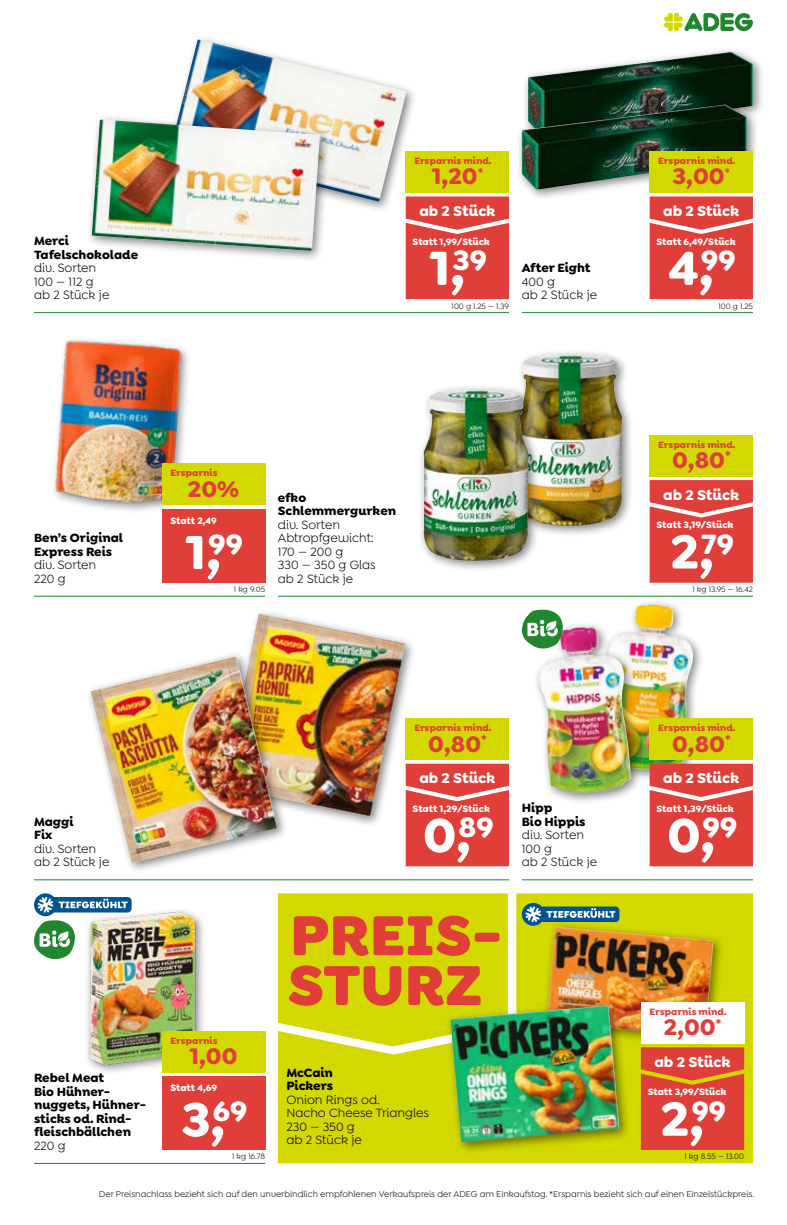
<style>
.page{position:relative;width:787px;height:1225px;background:#fff}
.page>*{position:absolute;margin:0;border:0;box-sizing:border-box;transform-origin:0 0}
.t1{font:700 51px "Goldplay Alt";color:#fff}
.t2{font:700 24px "Goldplay Alt";color:#df3f38}
.t3{font:700 15px "Goldplay Alt";color:#fff}
.t4{font:12.75px/13.5px "Goldplay Alt";color:#000}
.t5{font:700 12.75px/13.5px "Goldplay Alt";color:#000}
.t6{font:700 9.75px "Goldplay Alt";color:#fff}
.t7{font:700 9.75px "Goldplay Alt";color:#df3f38}
.t8{font:9px "Goldplay Alt";color:#000}
.t9{font:8.25px "Goldplay Alt";color:#000}
</style>
<div class="page">
<hr style="left:34px;top:312px;width:475px;height:1px;background:#21862e">
<hr style="left:34px;top:596px;width:231px;height:1px;background:#21862e">
<hr style="left:34px;top:879px;width:475px;height:1px;background:#21862e">
<hr style="left:34px;top:1163px;width:231px;height:1px;background:#21862e">
<hr style="left:522px;top:312px;width:231px;height:1px;background:#21862e">
<hr style="left:278px;top:596px;width:475px;height:1px;background:#21862e">
<hr style="left:522px;top:879px;width:231px;height:1px;background:#21862e">
<div style="left:278px;top:893px;width:475px;height:270px;background:#d3d800"></div>
<svg style="left:278px;top:893px;width:230px;height:153px;background:#d7ae18"></svg>
<div style="left:218px;top:608px;width:199px;height:220px;background:#000;opacity:.5"></div>
<img style="left:223px;top:613px;width:182px;height:203px">
<div style="left:511px;top:348px;width:123px;height:190px;background:#000;opacity:.5"></div>
<img style="left:517px;top:354px;width:105px;height:172px">
<div style="left:417px;top:383px;width:123px;height:190px;background:#000;opacity:.5"></div>
<img style="left:423px;top:390px;width:105px;height:171px">
<div style="left:51px;top:336px;width:141px;height:178px;background:#000;opacity:.5"></div>
<img style="left:54px;top:340px;width:128px;height:166px">
<img style="left:75px;top:910px;width:138px;height:163px">
<div style="left:522px;top:46px;width:243px;height:102px;background:#000;opacity:.5"></div>
<img style="left:528px;top:52px;width:225px;height:47px">
<div style="left:516px;top:99px;width:243px;height:102px;background:#000;opacity:.5"></div>
<img style="left:522px;top:105px;width:224px;height:85px">
<div style="left:85px;top:651px;width:204px;height:223px;background:#000;opacity:.5"></div>
<img style="left:91px;top:656px;width:186px;height:207px">
<div style="left:597px;top:598px;width:108px;height:184px;background:#000;opacity:.5"></div>
<img style="left:603px;top:604px;width:90px;height:167px">
<div style="left:533px;top:621px;width:110px;height:184px;background:#000;opacity:.5"></div>
<img style="left:539px;top:627px;width:91px;height:166px">
<div style="left:541px;top:921px;width:184px;height:127px;background:#000;opacity:.5"></div>
<img style="left:547px;top:927px;width:166px;height:110px">
<div style="left:445px;top:1000px;width:186px;height:154px;background:#000;opacity:.5"></div>
<img style="left:450px;top:1005px;width:169px;height:137px">
<div style="left:165px;top:34px;width:252px;height:179px;background:#000;opacity:.5"></div>
<img style="left:170px;top:39px;width:236px;height:163px">
<div style="left:86px;top:114px;width:245px;height:149px;background:#000;opacity:.5"></div>
<img style="left:92px;top:120px;width:228px;height:131px">
<svg style="left:664px;top:13px;width:89px;height:18px"></svg>
<div style="left:649px;top:151px;width:104px;height:42px;background:#d3d800"></div>
<svg style="left:649px;top:196px;width:104px;height:103px;background:#e04a43"></svg>
<div style="left:649px;top:718px;width:104px;height:42px;background:#d3d800"></div>
<svg style="left:649px;top:763px;width:104px;height:103px;background:#e04a43"></svg>
<div style="left:406px;top:718px;width:103px;height:42px;background:#d3d800"></div>
<div style="left:406px;top:763px;width:103px;height:103px;background:#df3f38"></div>
<div style="left:649px;top:435px;width:104px;height:41px;background:#d3d800"></div>
<svg style="left:649px;top:480px;width:104px;height:103px;background:#e04943"></svg>
<div style="left:162px;top:509px;width:103px;height:74px;background:#df3f38"></div>
<div style="left:162px;top:464px;width:103px;height:41px;background:#d3d800"></div>
<div style="left:406px;top:151px;width:103px;height:42px;background:#d3d800"></div>
<div style="left:406px;top:196px;width:103px;height:103px;background:#df3f38"></div>
<div style="left:162px;top:1076px;width:103px;height:74px;background:#df3f38"></div>
<div style="left:162px;top:1031px;width:103px;height:41px;background:#d3d800"></div>
<svg style="left:34px;top:920px;width:41px;height:39px"></svg>
<svg style="left:522px;top:610px;width:41px;height:38px"></svg>
<svg style="left:51px;top:897px;width:81px;height:15px"></svg>
<svg style="left:59px;top:898px;width:69px;height:10px"></svg>
<svg style="left:34px;top:893px;width:23px;height:23px"></svg>
<svg style="left:37px;top:896px;width:16px;height:16px"></svg>
<div style="left:539px;top:906px;width:80px;height:16px;background:#005493;border-radius:4px"></div>
<div style="left:522px;top:903px;width:22px;height:22px;background:#005493;border-radius:50%"></div>
<svg style="left:525px;top:906px;width:90px;height:16px"></svg>
<div style="left:641px;top:1002px;width:103px;height:41px;background:#fff"></div>
<div style="left:641px;top:1047px;width:103px;height:103px;background:#df3f38"></div>
<p class="t5" style="left:34px;top:234px;width:106px">Merci<br>Tafelschokolade</p>
<p class="t4" style="left:34px;top:261px;width:77px">div. Sorten<br>100 — 112 g ab 2 Stück je</p>
<p class="t7" style="left:414px;top:154px;width:79px">Ersparnis mind.</p>
<p class="t3" style="left:419px;top:201px;width:78px">ab 2 Stück</p>
<h1 class="t1" style="left:429px;top:235px;width:59px">1,<sup>39</sup></h1>
<p class="t9" style="left:451px;top:301px;width:59px">100 g 1.25 — 1.39</p>
<h2 class="t2" style="left:432px;top:161px;width:53px">1,20<sup>*</sup></h2>
<p class="t6" style="left:412px;top:235px;width:79px">Statt 1,99/Stück</p>
<p class="t5" style="left:522px;top:261px;width:70px">After Eight</p>
<p class="t4" style="left:522px;top:275px;width:77px">400 g<br>ab 2 Stück je</p>
<p class="t5" style="left:34px;top:531px;width:90px">Ben’s Original<br>Express Reis</p>
<p class="t4" style="left:34px;top:558px;width:64px">div. Sorten<br>220 g</p>
<p class="t7" style="left:170px;top:467px;width:49px">Ersparnis</p>
<h2 class="t2" style="left:188px;top:473px;width:53px">20%</h2>
<p class="t6" style="left:170px;top:514px;width:48px">Statt 2,49</p>
<h1 class="t1" style="left:186px;top:519px;width:59px">1,<sup>99</sup></h1>
<p class="t9" style="left:234px;top:585px;width:33px">1 kg 9.05</p>
<p class="t5" style="left:278px;top:490px;width:120px">efko<br>Schlemmergurken</p>
<p class="t4" style="left:278px;top:518px;width:99px">div. Sorten<br>Abtropfgewicht:<br>170 — 200 g<br>330 — 350 g Glas ab 2 Stück je</p>
<p class="t5" style="left:34px;top:814px;width:41px">Maggi<br>Fix</p>
<p class="t4" style="left:34px;top:842px;width:77px">div. Sorten ab 2 Stück je</p>
<p class="t7" style="left:414px;top:721px;width:79px">Ersparnis mind.</p>
<p class="t3" style="left:419px;top:768px;width:78px">ab 2 Stück</p>
<h1 class="t1" style="left:423px;top:802px;width:72px">0,<sup>89</sup></h1>
<h2 class="t2" style="left:428px;top:728px;width:60px">0,80<sup>*</sup></h2>
<p class="t6" style="left:412px;top:802px;width:79px">Statt 1,29/Stück</p>
<p class="t5" style="left:522px;top:801px;width:65px">Hipp<br>Bio Hippis</p>
<p class="t4" style="left:522px;top:828px;width:77px">div. Sorten<br>100 g<br>ab 2 Stück je</p>
<p class="t7" style="left:658px;top:154px;width:79px">Ersparnis mind.</p>
<p class="t3" style="left:663px;top:201px;width:78px">ab 2 Stück</p>
<h1 class="t1" style="left:668px;top:235px;width:69px">4,<sup>99</sup></h1>
<p class="t9" style="left:718px;top:301px;width:36px">100 g 1.25</p>
<h2 class="t2" style="left:672px;top:161px;width:59px">3,00<sup>*</sup></h2>
<p class="t6" style="left:656px;top:235px;width:81px">Statt 6,49/Stück</p>
<p class="t7" style="left:658px;top:438px;width:79px">Ersparnis mind.</p>
<p class="t3" style="left:663px;top:485px;width:78px">ab 2 Stück</p>
<h1 class="t1" style="left:670px;top:518px;width:65px">2,<sup>79</sup></h1>
<p class="t9" style="left:692px;top:585px;width:62px">1 kg 13.95 — 16.42</p>
<h2 class="t2" style="left:672px;top:444px;width:60px">0,80<sup>*</sup></h2>
<p class="t6" style="left:656px;top:518px;width:79px">Statt 3,19/Stück</p>
<p class="t7" style="left:658px;top:721px;width:79px">Ersparnis mind.</p>
<p class="t3" style="left:663px;top:768px;width:78px">ab 2 Stück</p>
<h1 class="t1" style="left:667px;top:802px;width:72px">0,<sup>99</sup></h1>
<h2 class="t2" style="left:672px;top:728px;width:60px">0,80<sup>*</sup></h2>
<p class="t6" style="left:656px;top:802px;width:79px">Statt 1,39/Stück</p>
<p class="t5" style="left:34px;top:1071px;width:114px">Rebel Meat<br>Bio Hühner&shy;nuggets, Hühner&shy;sticks od. Rind&shy;fleischbällchen</p>
<p class="t4" style="left:34px;top:1139px;width:33px">220 g</p>
<p class="t7" style="left:170px;top:1034px;width:49px">Ersparnis</p>
<h2 class="t2" style="left:189px;top:1040px;width:50px">1,00</h2>
<p class="t6" style="left:170px;top:1081px;width:48px">Statt 4,69</p>
<h1 class="t1" style="left:181px;top:1086px;width:67px">3,<sup>69</sup></h1>
<p class="t9" style="left:232px;top:1152px;width:35px">1 kg 16.78</p>
<p class="t5" style="left:286px;top:1065px;width:48px">McCain<br>Pickers</p>
<p class="t4" style="left:286px;top:1092px;width:144px">Onion Rings od.<br>Nacho Cheese Triangles<br>230 — 350 g<br>ab 2 Stück je</p>
<p class="t7" style="left:649px;top:1005px;width:79px">Ersparnis mind.</p>
<p class="t3" style="left:654px;top:1052px;width:78px">ab 2 Stück</p>
<h1 class="t1" style="left:660px;top:1085px;width:67px">2,<sup>99</sup></h1>
<p class="t9" style="left:684px;top:1152px;width:61px">1 kg 8.55 — 13.00</p>
<h2 class="t2" style="left:664px;top:1011px;width:59px">2,00<sup>*</sup></h2>
<p class="t6" style="left:647px;top:1085px;width:80px">Statt 3,99/Stück</p>
<p class="t8" style="left:99px;top:1188px;width:656px">Der Preisnachlass bezieht sich auf den unverbindlich empfohlenen Verkaufspreis der ADEG am Einkaufstag. *Ersparnis bezieht sich auf einen Einzelstückpreis.</p>
</div>
